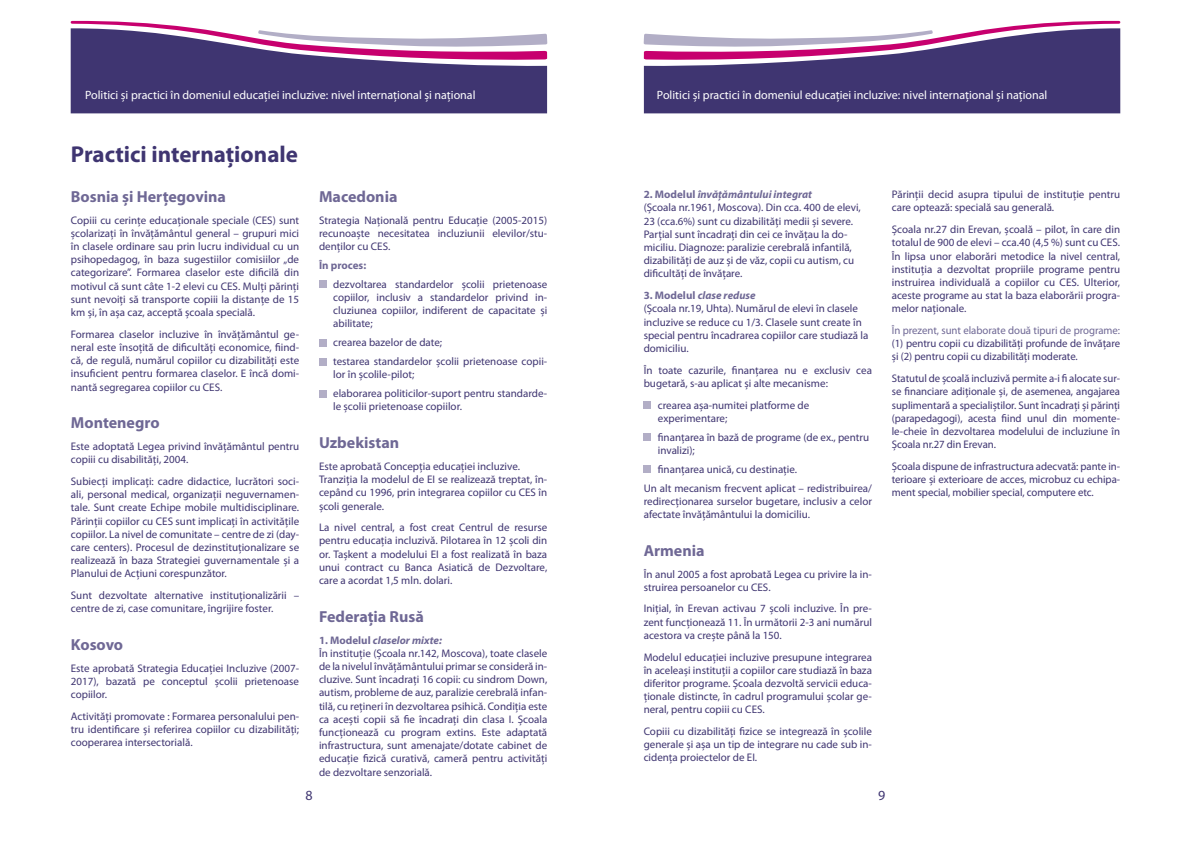
<style>
.page{position:relative;width:1191px;height:842px;background:#fff}
.page>*{position:absolute;margin:0;border:0;box-sizing:border-box;transform-origin:0 0}
.t1{font:700 23px "Myriad Pro";color:#3f3571}
.t2{font:700 16px "Myriad Pro";color:#6f6895}
.t3{font:14px "Myriad Pro";color:#3f3571}
.t4{font:12px "Myriad Pro";color:#fff}
.t5{font:11px/13.2px "Myriad Pro";color:#3f3571}
.t6{font:11px "Myriad Pro";letter-spacing:-.005em;color:#6f6895}
.t7{font:700 11px "Myriad Pro";color:#6f6895}
.s1{font-weight:700;color:#6f6895}
.s2{font-weight:700;font-style:italic;color:#6f6895}
</style>
<div class="page">
<svg style="left:71px;top:21px;width:122px;height:7px"></svg>
<svg style="left:71px;top:28px;width:476px;height:85px;background:#6b588b"></svg>
<svg style="left:643px;top:21px;width:477px;height:38px"></svg>
<svg style="left:644px;top:28px;width:476px;height:85px;background:#6b588b"></svg>
<div style="left:319px;top:281px;width:7px;height:7px;background:#b2aec6"></div>
<div style="left:319px;top:339px;width:7px;height:7px;background:#b2aec6"></div>
<div style="left:319px;top:358px;width:7px;height:7px;background:#b2aec6"></div>
<div style="left:319px;top:390px;width:7px;height:7px;background:#b2aec6"></div>
<div style="left:643px;top:401px;width:8px;height:7px;background:#b2aec6"></div>
<div style="left:643px;top:433px;width:8px;height:8px;background:#b2aec6"></div>
<div style="left:643px;top:466px;width:8px;height:7px;background:#b2aec6"></div>
<p class="t4" style="left:85px;top:88px;width:392px">Politici și practici în domeniul educației incluzive: nivel internaţional și naţional</p>
<p class="t4" style="left:657px;top:88px;width:392px">Politici și practici în domeniul educației incluzive: nivel internaţional și naţional</p>
<h1 class="t1" style="left:71px;top:139px;width:228px">Practici internaţionale</h1>
<h2 class="t2" style="left:71px;top:186px;width:157px">Bosnia și Herțegovina</h2>
<p class="t5" style="left:71px;top:213px;width:230px;text-align:justify">Copiii cu cerinţe educaţionale speciale (CES) sunt școlarizaţi în învăţământul general – grupuri mici în clasele ordinare sau prin lucru individual cu un psihopedagog, în baza sugestiilor comisiilor „de categorizare”. Formarea claselor este dificilă din motivul că sunt câte 1-2 elevi cu CES. Mulţi părinţi sunt nevoiţi să transporte copiii la distanţe de 15 km și, în așa caz, acceptă școala specială.</p>
<p class="t5" style="left:71px;top:327px;width:230px;text-align:justify">Formarea claselor incluzive în învăţământul ge&shy;neral este însoţită de dificultăţi economice, fiind&shy;că, de regulă, numărul copiilor cu dizabilităţi este insuficient pentru formarea claselor. E încă domi&shy;nantă segregarea copiilor cu CES.</p>
<h2 class="t2" style="left:71px;top:413px;width:90px">Montenegro</h2>
<p class="t5" style="left:71px;top:440px;width:230px">Este adoptată Legea privind învăţământul pentru copiii cu disabilităţi, 2004.</p>
<p class="t5" style="left:71px;top:475px;width:230px;text-align:justify">Subiecţi implicaţi: cadre didactice, lucrători soci&shy;ali, personal medical, organizații neguvernamen&shy;tale. Sunt create Echipe mobile multidisciplinare.<br>Părinții copiilor cu CES sunt implicați în activitățile copiilor. La nivel de comunitate – centre de zi (day&shy;care centers). Procesul de dezinstituționalizare se realizează în baza Strategiei guvernamentale și a Planului de Acţiuni corespunzător.</p>
<p class="t5" style="left:71px;top:589px;width:230px">Sunt dezvoltate alternative instituţionalizării – centre de zi, case comunitare, îngrijire foster.</p>
<h2 class="t2" style="left:71px;top:634px;width:54px">Kosovo</h2>
<p class="t5" style="left:71px;top:661px;width:230px;text-align:justify">Este aprobată Strategia Educaţiei Incluzive (2007- 2017), bazată pe conceptul școlii prietenoase copiilor.</p>
<p class="t5" style="left:71px;top:709px;width:230px;text-align:justify">Activități promovate : Formarea personalului pen&shy;tru identificare și referirea copiilor cu dizabilităţi; cooperarea intersectorială.</p>
<h2 class="t2" style="left:319px;top:186px;width:80px">Macedonia</h2>
<p class="t5" style="left:319px;top:213px;width:230px;text-align:justify">Strategia Naţională pentru Educaţie (2005-2015) recunoaște necesitatea incluziunii elevilor/stu&shy;denţilor cu CES.</p>
<p class="t7" style="left:319px;top:258px;width:49px">În proces:</p>
<p class="t5" style="left:333px;top:277px;width:216px;text-align:justify">dezvoltarea standardelor școlii prietenoase copiilor, inclusiv a standardelor privind in&shy;cluziunea copiilor, indiferent de capacitate și abilitate;</p>
<p class="t5" style="left:333px;top:333px;width:216px;line-height:18.9px">crearea bazelor de date;<br>testarea standardelor școlii prietenoase copii-</p>
<p class="t5" style="left:333px;top:365px;width:216px;line-height:18.9px">lor în școlile-pilot;<br>elaborarea politicilor-suport pentru standarde-</p>
<p class="t5" style="left:333px;top:400px;width:130px">le școlii prietenoase copiilor.</p>
<h2 class="t2" style="left:319px;top:432px;width:82px">Uzbekistan</h2>
<p class="t5" style="left:319px;top:459px;width:230px">Este aprobată Concepţia educaţiei incluzive.<br>Tranziţia la modelul de EI se realizează treptat, în&shy;cepând cu 1996, prin integrarea copiilor cu CES în școli generale.</p>
<p class="t5" style="left:319px;top:521px;width:230px;text-align:justify">La nivel central, a fost creat Centrul de resurse pentru educația incluzivă. Pilotarea în 12 școli din or. Tașkent a modelului EI a fost realizată în baza unui contract cu Banca Asiatică de Dezvoltare, care a acordat 1,5 mln. dolari.</p>
<h2 class="t2" style="left:319px;top:606px;width:106px">Federația Rusă</h2>
<p class="t5" style="left:319px;top:633px;width:230px"><span class="s1">1. Modelul</span> <span class="s2">claselor mixte:<br></span>În instituţie (Școala nr.142, Moscova), toate clasele de la nivelul învăţământului primar se consideră in&shy;cluzive. Sunt încadraţi 16 copii: cu sindrom Down, autism, probleme de auz, paralizie cerebrală infan&shy;tilă, cu reţineri în dezvoltarea psihică. Condiţia este ca acești copii să fie încadraţi din clasa I. Școala funcționează cu program extins. Este adaptată infrastructura, sunt amenajate/dotate cabinet de educaţie fizică curativă, cameră pentru activități de dezvoltare senzorială.</p>
<p class="t5" style="left:643px;top:188px;width:219px"><span class="s1">2. Modelul</span> <span class="s2">învățământului integrat<br></span>(Școala nr.1961, Moscova). Din cca. 400 de elevi, 23 (cca.6%) sunt cu dizabilități medii și severe.<br>Parţial sunt încadraţi din cei ce învăţau la do&shy;miciliu. Diagnoze: paralizie cerebrală infantilă, dizabilități de auz și de văz, copii cu autism, cu dificultăți de învăţare.</p>
<p class="t5" style="left:643px;top:289px;width:226px"><span class="s1">3. Modelul</span> <span class="s2">clase reduse<br></span>(Școala nr.19, Uhta). Numărul de elevi în clasele incluzive se reduce cu 1/3. Clasele sunt create în special pentru încadrarea copiilor care studiază la domiciliu.</p>
<p class="t5" style="left:643px;top:363px;width:230px">În toate cazurile, finanţarea nu e exclusiv cea bugetară, s-au aplicat și alte mecanisme:</p>
<p class="t5" style="left:658px;top:398px;width:153px">crearea așa-numitei platforme de experimentare;</p>
<p class="t5" style="left:658px;top:430px;width:213px">finanţarea în bază de programe (de ex., pentru invalizi);</p>
<p class="t5" style="left:643px;top:459px;width:230px;line-height:18.9px;text-indent:14px">finanţarea unică, cu destinaţie.<br>Un alt mecanism frecvent aplicat – redistribuirea/</p>
<p class="t5" style="left:643px;top:494px;width:230px">redirecţionarea surselor bugetare, inclusiv a celor afectate învăţământului la domiciliu.</p>
<h2 class="t2" style="left:643px;top:540px;width:62px">Armenia</h2>
<p class="t5" style="left:643px;top:567px;width:230px">În anul 2005 a fost aprobată Legea cu privire la in&shy;struirea persoanelor cu CES.</p>
<p class="t5" style="left:643px;top:602px;width:230px;text-align:justify">Iniţial, în Erevan activau 7 școli incluzive. În pre&shy;zent funcţionează 11. În următorii 2-3 ani numărul acestora va crește până la 150.</p>
<p class="t5" style="left:643px;top:650px;width:230px;text-align:justify">Modelul educației incluzive presupune integrarea în aceleași instituţii a copiilor care studiază în baza diferitor programe. Școala dezvoltă servicii educa&shy;ţionale distincte, în cadrul programului școlar ge&shy;neral, pentru copiii cu CES.</p>
<p class="t5" style="left:643px;top:724px;width:230px;text-align:justify">Copiii cu dizabilităţi fizice se integrează în școlile generale și așa un tip de integrare nu cade sub in&shy;cidenţa proiectelor de EI.</p>
<p class="t5" style="left:891px;top:188px;width:230px">Părinţii decid asupra tipului de instituţie pentru care optează: specială sau generală.</p>
<p class="t5" style="left:891px;top:223px;width:230px;text-align:justify">Școala nr.27 din Erevan, școală – pilot, în care din totalul de 900 de elevi – cca.40 (4,5 %) sunt cu CES.<br>În lipsa unor elaborări metodice la nivel central, instituţia a dezvoltat propriile programe pentru instruirea individuală a copiilor cu CES. Ulterior, aceste programe au stat la baza elaborării progra&shy;melor naţionale.</p>
<p class="t6" style="left:891px;top:324px;width:230px">În prezent, sunt elaborate două tipuri de programe:</p>
<p class="t5" style="left:891px;top:337px;width:230px">(1) pentru copii cu dizabilităţi profunde de învăţare și (2) pentru copii cu dizabilităţi moderate.</p>
<p class="t5" style="left:891px;top:372px;width:230px;text-align:justify">Statutul de școală incluzivă permite a-i fi alocate sur&shy;se financiare adiţionale și, de asemenea, angajarea suplimentară a specialiștilor. Sunt încadraţi și părinţi (parapedagogi), acesta fiind unul din momente&shy;le-cheie în dezvoltarea modelului de incluziune în Școala nr.27 din Erevan.</p>
<p class="t5" style="left:891px;top:459px;width:230px;text-align:justify">Școala dispune de infrastructura adecvată: pante in&shy;terioare și exterioare de acces, microbuz cu echipa&shy;ment special, mobilier special, computere etc.</p>
<p class="t3" style="left:305px;top:786px;width:9px">8</p>
<p class="t3" style="left:878px;top:786px;width:9px">9</p>
</div>
